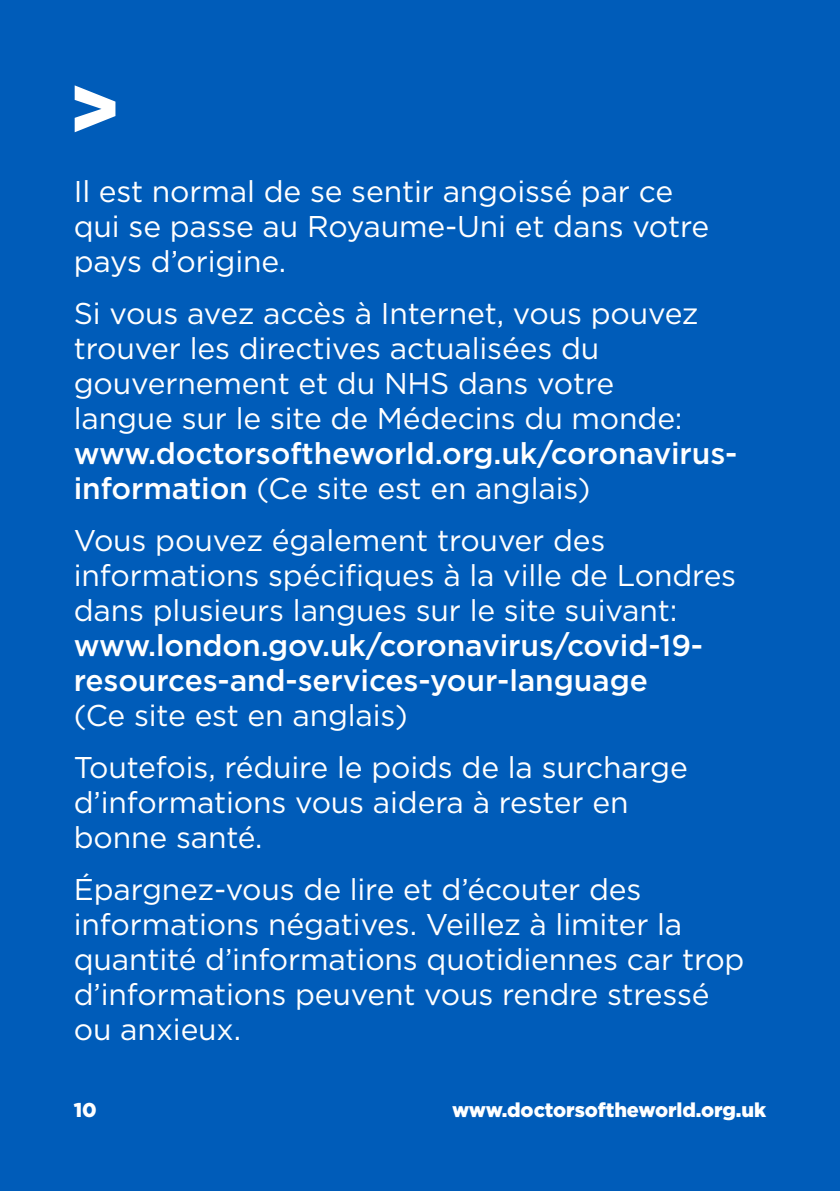
<style>
.page{position:relative;width:840px;height:1191px;background:#fff}
.page>*{position:absolute;margin:0;border:0;box-sizing:border-box;transform-origin:0 0}
.t1{font:900 82px "Gotham";color:#fff}
.t2{font:30px/35px "Gotham";letter-spacing:-.005em;color:#fff}
.t3{font:500 30px/35px "Gotham";letter-spacing:-.005em;color:#fff}
.t4{font:900 20px "Gotham";letter-spacing:-.005em;color:#fff}
.s1{font-weight:400}
</style>
<div class="page">
<div style="left:0;top:0;width:839px;height:1191px;background:#005cb9"></div>
<h1 class="t1" style="left:68px;top:52px;width:54px">&gt;</h1>
<p class="t2" style="left:74px;top:173px;width:636px">Il est normal de se sentir angoissé par ce qui se passe au Royaume-Uni et dans votre pays d’origine.</p>
<p class="t2" style="left:74px;top:295px;width:626px">Si vous avez accès à Internet, vous pouvez trouver les directives actualisées du gouvernement et du NHS dans votre langue sur le site de Médecins du monde:</p>
<p class="t3" style="left:74px;top:435px;width:665px">www.doctorsoftheworld.org.uk/coronavirus&shy;information <span class="s1">(Ce site est en anglais)</span></p>
<p class="t2" style="left:74px;top:522px;width:663px">Vous pouvez également trouver des informations spécifiques à la ville de Londres dans plusieurs langues sur le site suivant:</p>
<p class="t3" style="left:74px;top:627px;width:630px">www.london.gov.uk/coronavirus/covid-19- resources-and-services-your-language</p>
<p class="t2" style="left:74px;top:688px;width:615px;line-height:52px">(Ce site est en anglais)<br>Toutefois, réduire le poids de la surcharge</p>
<p class="t2" style="left:74px;top:784px;width:556px">d’informations vous aidera à rester en bonne santé.</p>
<p class="t2" style="left:74px;top:871px;width:672px">Épargnez-vous de lire et d’écouter des informations négatives. Veillez à limiter la quantité d’informations quotidiennes car trop d’informations peuvent vous rendre stressé ou anxieux.</p>
<p class="t4" style="left:74px;top:1095px;width:24px">10</p>
<p class="t4" style="left:452px;top:1096px;width:315px">www.doctorsoftheworld.org.uk</p>
</div>
